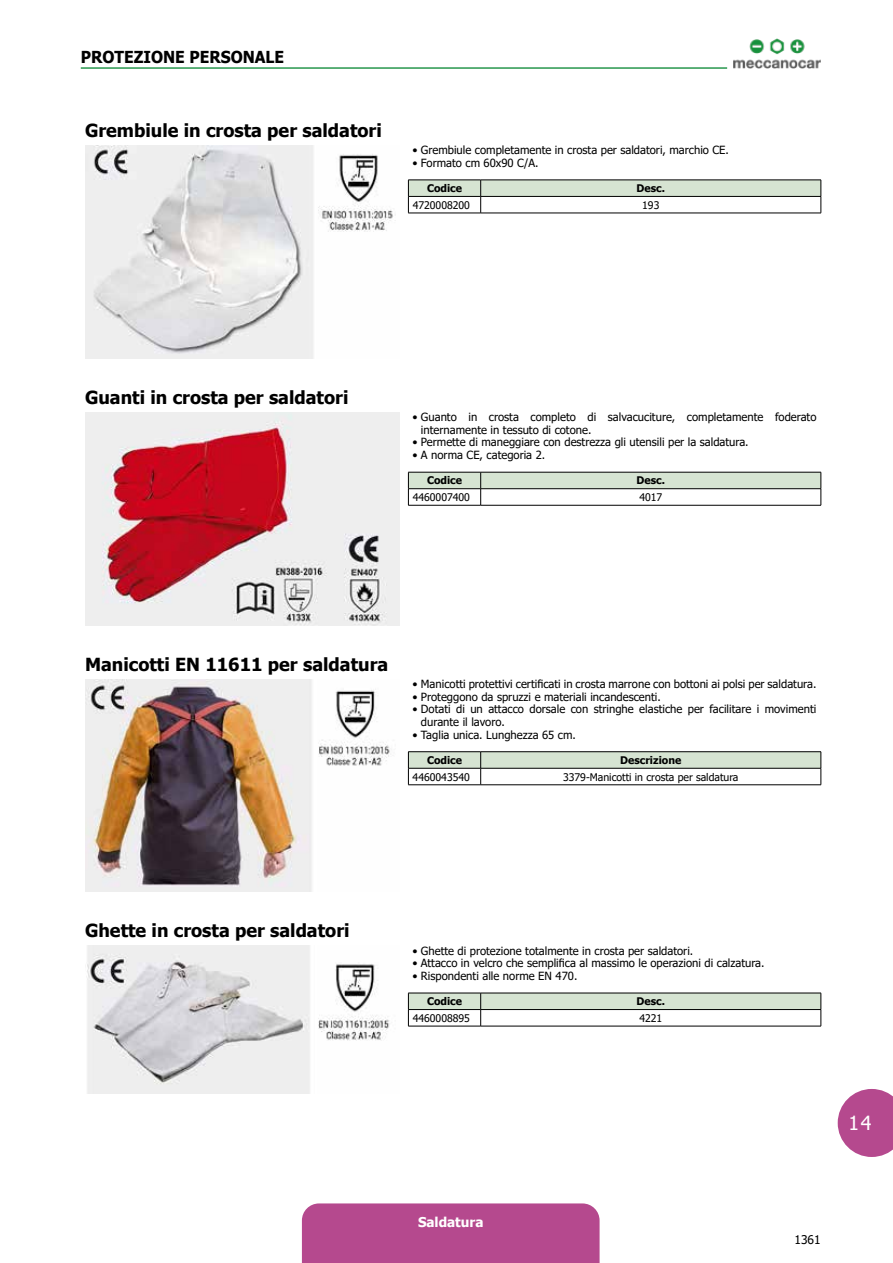
<style>
.page{position:relative;width:893px;height:1263px;background:#fff}
.page>*{position:absolute;margin:0;border:0;box-sizing:border-box;transform-origin:0 0}
.t1{font:19.5px "Tahoma";color:#fff}
.t2{font:700 18px "Tahoma";color:#000}
.t3{font:700 16.5px "Tahoma";color:#000;scale:.95 1}
.t4{font:700 13.5px "Tahoma";color:#fff}
.t5{font:12px "Tahoma";color:#000}
.t6{font:11.25px/12.8px "Tahoma";color:#000}
.t7{font:10.5px "Tahoma";color:#000}
.t8{font:700 10.5px "Tahoma";color:#000}
</style>
<div class="page">
<div style="left:302px;top:1203px;width:298px;height:60px;background:#b5498e"></div>
<svg style="left:838px;top:1089px;width:55px;height:68px;background:#c0659f"></svg>
<img style="left:733px;top:38px;width:88px;height:31px">
<hr style="left:81px;top:67px;width:646px;height:2px;background:#28974e">
<img style="left:85px;top:146px;width:311px;height:212px">
<svg style="left:408px;top:180px;width:414px;height:33px"></svg>
<hr style="left:408px;top:213px;width:73px;height:1px;background:#000">
<hr style="left:481px;top:213px;width:340px;height:1px;background:#000">
<img style="left:85px;top:412px;width:314px;height:213px">
<svg style="left:408px;top:472px;width:414px;height:33px"></svg>
<hr style="left:408px;top:505px;width:73px;height:1px;background:#000">
<hr style="left:481px;top:505px;width:340px;height:1px;background:#000">
<img style="left:85px;top:679px;width:305px;height:213px">
<hr style="left:408px;top:751px;width:73px;height:1px;background:#000">
<hr style="left:481px;top:751px;width:340px;height:1px;background:#000">
<svg style="left:408px;top:752px;width:414px;height:33px"></svg>
<hr style="left:408px;top:784px;width:73px;height:1px;background:#000">
<hr style="left:481px;top:784px;width:340px;height:1px;background:#000">
<img style="left:87px;top:946px;width:303px;height:147px">
<svg style="left:408px;top:993px;width:414px;height:33px"></svg>
<hr style="left:408px;top:1026px;width:73px;height:1px;background:#000">
<hr style="left:481px;top:1026px;width:340px;height:1px;background:#000">
<h3 class="t3" style="left:81px;top:45px;width:183px">Protezione personal</h3>
<h3 class="t3" style="left:275px;top:45px;width:12px">e</h3>
<h2 class="t2" style="left:85px;top:118px;width:298px">Grembiule in crosta per saldatori</h2>
<p class="t6" style="left:412px;top:144px;width:318px">• Grembiule completamente in crosta per saldatori, marchio CE.</p>
<p class="t6" style="left:412px;top:157px;width:128px">• Formato cm 60x90 C/A.</p>
<p class="t8" style="left:427px;top:181px;width:37px">Codice</p>
<p class="t8" style="left:637px;top:181px;width:30px">Desc.</p>
<p class="t7" style="left:413px;top:198px;width:59px">4720008200</p>
<p class="t7" style="left:642px;top:198px;width:19px">193</p>
<h2 class="t2" style="left:85px;top:385px;width:265px">Guanti in crosta per saldatori</h2>
<p class="t6" style="left:421px;top:411px;width:397px;text-indent:-9px">• Guanto in crosta completo di salvacuciture, completamente foderato internamente in tessuto di cotone.</p>
<p class="t6" style="left:412px;top:437px;width:338px">• Permette di maneggiare con destrezza gli utensili per la saldatura.</p>
<p class="t6" style="left:412px;top:449px;width:134px">• A norma CE, categoria 2.</p>
<p class="t8" style="left:427px;top:473px;width:37px">Codice</p>
<p class="t8" style="left:637px;top:473px;width:30px">Desc.</p>
<p class="t7" style="left:413px;top:490px;width:59px">4460007400</p>
<p class="t7" style="left:639px;top:490px;width:24px">4017</p>
<h2 class="t2" style="left:85px;top:651px;width:305px">Manicotti EN 11611 per saldatura</h2>
<p class="t6" style="left:412px;top:678px;width:405px">• Manicotti protettivi certificati in crosta marrone con bottoni ai polsi per saldatura.</p>
<p class="t6" style="left:412px;top:691px;width:250px">• Proteggono da spruzzi e materiali incandescenti.</p>
<p class="t6" style="left:421px;top:703px;width:397px;text-indent:-9px">• Dotati di un attacco dorsale con stringhe elastiche per facilitare i movimenti durante il lavoro.</p>
<p class="t6" style="left:412px;top:729px;width:165px">• Taglia unica. Lunghezza 65 cm.</p>
<p class="t8" style="left:427px;top:753px;width:37px">Codice</p>
<p class="t8" style="left:620px;top:753px;width:62px">Descrizione</p>
<p class="t7" style="left:413px;top:770px;width:59px">4460043540</p>
<p class="t7" style="left:563px;top:770px;width:177px">3379-Manicotti in crosta per saldatura</p>
<h2 class="t2" style="left:85px;top:918px;width:266px">Ghette in crosta per saldatori</h2>
<p class="t6" style="left:412px;top:945px;width:282px">• Ghette di protezione totalmente in crosta per saldatori.</p>
<p class="t6" style="left:412px;top:957px;width:354px">• Attacco in velcro che semplifica al massimo le operazioni di calzatura.</p>
<p class="t6" style="left:412px;top:970px;width:166px">• Rispondenti alle norme EN 470.</p>
<p class="t8" style="left:427px;top:994px;width:37px">Codice</p>
<p class="t8" style="left:637px;top:994px;width:30px">Desc.</p>
<p class="t7" style="left:413px;top:1011px;width:59px">4460008895</p>
<p class="t7" style="left:639px;top:1011px;width:24px">4221</p>
<p class="t4" style="left:418px;top:1212px;width:67px">Saldatura</p>
<h1 class="t1" style="left:848px;top:1110px;width:25px">14</h1>
<p class="t5" style="left:794px;top:1231px;width:28px">1361</p>
</div>
